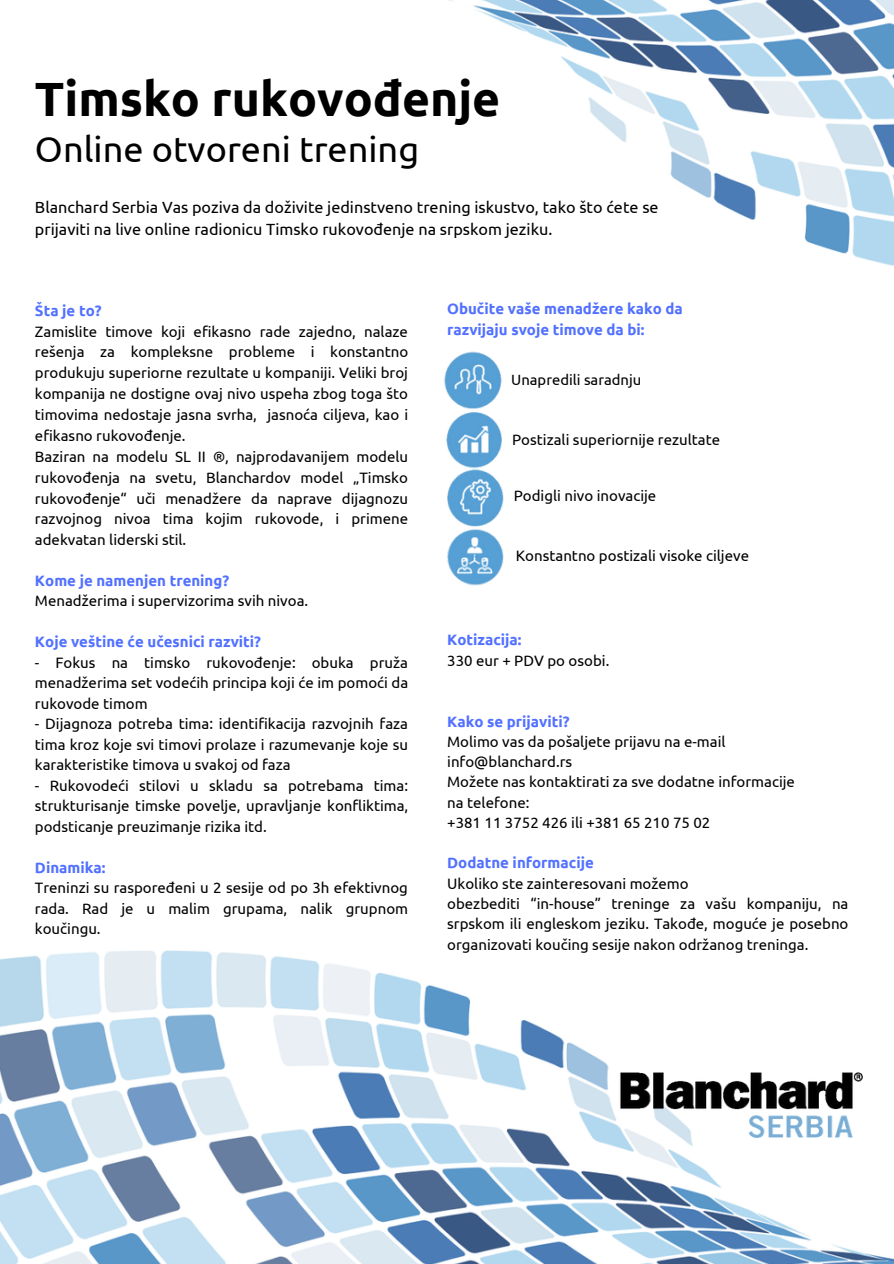
<style>
.page{position:relative;width:894px;height:1264px;background:#fff}
.page>*{position:absolute;margin:0;border:0;box-sizing:border-box;transform-origin:0 0}
.t1{font:700 48px "Ubuntu";color:#000}
.t2{font:36px "Ubuntu";color:#000}
.t3{font:16.2px/22px "Ubuntu";color:#000}
.t4{font:15px/20.9px "Ubuntu";color:#000;text-align:justify}
.t5{font:700 15px/20.2px "Ubuntu";color:#5271ff}
.t6{font:14.85px "Ubuntu";color:#000}
</style>
<div class="page">
<img style="left:0;top:950px;width:893px;height:313px">
<img style="left:448px;top:0;width:445px;height:266px">
<img style="left:585px;top:1037px;width:301px;height:135px">
<img style="left:444px;top:351px;width:58px;height:52px">
<img style="left:446px;top:403px;width:56px;height:59px">
<img style="left:447px;top:462px;width:57px;height:61px">
<img style="left:447px;top:523px;width:57px;height:63px">
<h1 class="t1" style="left:35px;top:71px;width:467px">Timsko rukovođenje</h1>
<h2 class="t2" style="left:35px;top:128px;width:385px">Online otvoreni trening</h2>
<p class="t3" style="left:35px;top:195px;width:625px">Blanchard Serbia Vas poziva da doživite jedinstveno trening iskustvo, tako što ćete se prijaviti na live online radionicu Timsko rukovođenje na srpskom jeziku.</p>
<p class="t5" style="left:35px;top:300px;width:68px">Šta je to?</p>
<p class="t4" style="left:35px;top:320px;width:375px;text-align:left">Zamislite timove koji efikasno rade zajedno, nalaze rešenja za kompleksne probleme i konstantno produkuju superiorne rezultate u kompaniji. Veliki broj kompanija ne dostigne ovaj nivo uspeha zbog toga što timovima nedostaje jasna svrha, jasnoća ciljeva, kao i efikasno rukovođenje.<br>Baziran na modelu SL II ®, najprodavanijem modelu rukovođenja na svetu, Blanchardov model „Timsko rukovođenje“ uči menadžere da naprave dijagnozu razvojnog nivoa tima kojim rukovode, i primene adekvatan liderski stil.</p>
<p class="t5" style="left:35px;top:570px;width:196px">Kome je namenjen trening?</p>
<p class="t4" style="left:35px;top:590px;width:275px">Menadžerima i supervizorima svih nivoa.</p>
<p class="t5" style="left:35px;top:631px;width:228px">Koje veštine će učesnici razviti?</p>
<p class="t4" style="left:35px;top:651px;width:375px">- Fokus na timsko rukovođenje: obuka pruža menadžerima set vodećih principa koji će im pomoći da rukovode timom</p>
<p class="t4" style="left:35px;top:713px;width:374px">- Dijagnoza potreba tima: identifikacija razvojnih faza tima kroz koje svi timovi prolaze i razumevanje koje su karakteristike timova u svakoj od faza</p>
<p class="t4" style="left:35px;top:775px;width:375px">- Rukovodeći stilovi u skladu sa potrebama tima: strukturisanje timske povelje, upravljanje konfliktima, podsticanje preuzimanje rizika itd.</p>
<p class="t5" style="left:35px;top:857px;width:72px">Dinamika:</p>
<p class="t4" style="left:35px;top:877px;width:374px">Treninzi su raspoređeni u 2 sesije od po 3h efektivnog rada. Rad je u malim grupama, nalik grupnom koučingu.</p>
<p class="t5" style="left:447px;top:298px;width:237px">Obučite vaše menadžere kako da razvijaju svoje timove da bi:</p>
<p class="t6" style="left:511px;top:371px;width:131px">Unapredili saradnju</p>
<p class="t4" style="left:512px;top:428px;width:209px">Postizali superiornije rezultate</p>
<p class="t4" style="left:513px;top:485px;width:144px">Podigli nivo inovacije</p>
<p class="t4" style="left:515px;top:545px;width:235px">Konstantno postizali visoke ciljeve</p>
<p class="t5" style="left:447px;top:629px;width:76px">Kotizacija:</p>
<p class="t4" style="left:447px;top:649px;width:164px">330 eur + PDV po osobi.</p>
<p class="t5" style="left:447px;top:710px;width:124px">Kako se prijaviti?</p>
<p class="t4" style="left:447px;top:731px;width:349px;line-height:20.2px;text-align:left">Molimo vas da pošaljete prijavu na e-mail info@blanchard.rs<br>Možete nas kontaktirati za sve dodatne informacije na telefone:<br>+381 11 3752 426 ili +381 65 210 75 02</p>
<p class="t5" style="left:447px;top:852px;width:148px">Dodatne informacije</p>
<p class="t4" style="left:447px;top:873px;width:402px;line-height:20.2px;text-align:left">Ukoliko ste zainteresovani možemo<br>obezbediti “in-house” treninge za vašu kompaniju, na srpskom ili engleskom jeziku. Takođe, moguće je posebno organizovati koučing sesije nakon održanog treninga.</p>
</div>
